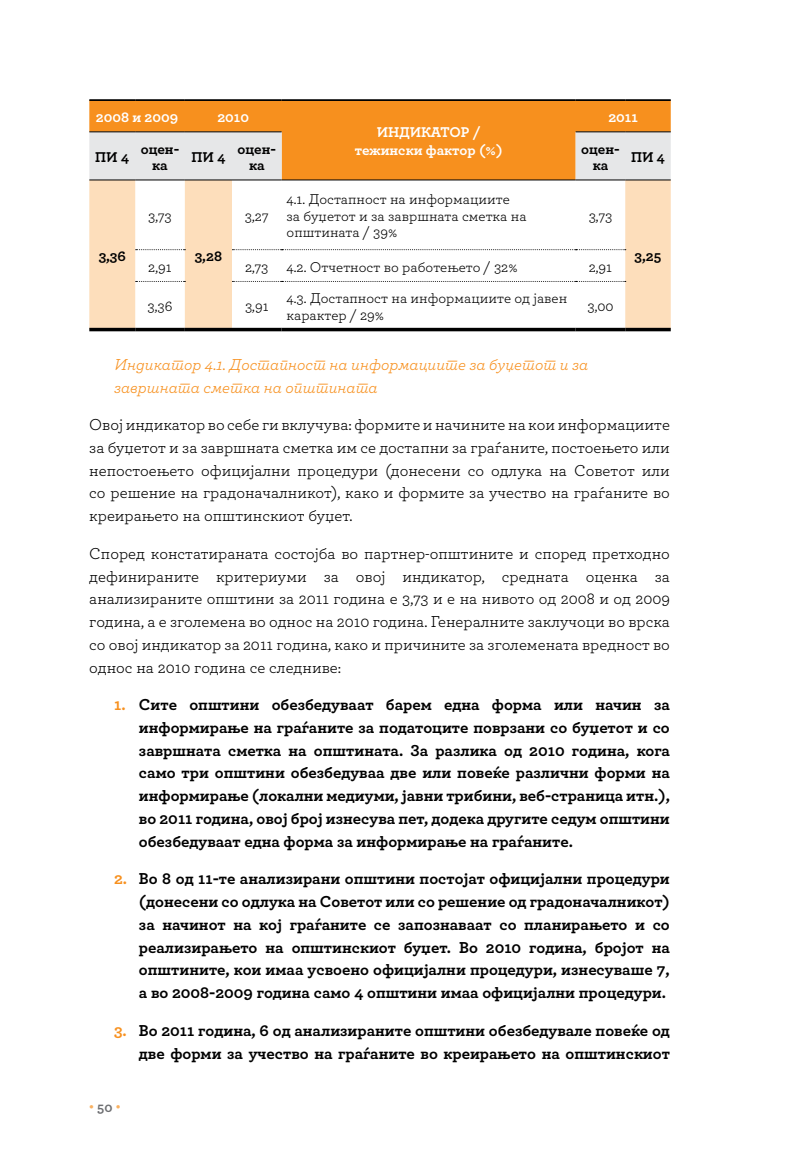
<style>
.page{position:relative;width:794px;height:1166px;background:#fff}
.page>*{position:absolute;margin:0;border:0;box-sizing:border-box;transform-origin:0 0}
.t1{font:700 16.62px/22.8px "Archer MK";color:#000;text-align:justify}
.t2{font:16.62px/22.8px "Archer MK";color:#000;text-align:justify}
.t3{font:italic 16.62px/22.8px "Archer MK";color:#f7901e}
.t4{font:14.88px/16.3px "Archer MK";color:#000}
.t5{font:700 14.88px/17.8px "Archer MK";color:#fff;text-align:center}
.t6{font:700 14.88px/16.4px "Archer MK";color:#000;text-align:center}
.t7{font:700 14px "Archer MK";color:#6d6e71}
.s1{color:#f7901e}
</style>
<div class="page">
<div style="left:89px;top:101px;width:582px;height:31px;background:#f7901e"></div>
<svg style="left:89px;top:132px;width:582px;height:47px;background:#edba82"></svg>
<svg style="left:89px;top:180px;width:582px;height:148px"></svg>
<svg style="left:136px;top:249px;width:49px;height:1px"></svg>
<svg style="left:232px;top:249px;width:394px;height:1px"></svg>
<svg style="left:136px;top:281px;width:49px;height:1px"></svg>
<svg style="left:232px;top:281px;width:394px;height:1px"></svg>
<hr style="left:89px;top:328px;width:46px;height:3px;background:#000">
<hr style="left:185px;top:328px;width:47px;height:3px;background:#000">
<hr style="left:625px;top:328px;width:46px;height:3px;background:#000">
<hr style="left:135px;top:328px;width:50px;height:3px;background:#000">
<hr style="left:232px;top:328px;width:50px;height:3px;background:#000">
<hr style="left:282px;top:328px;width:293px;height:3px;background:#000">
<hr style="left:575px;top:328px;width:50px;height:3px;background:#000">
<hr style="left:89px;top:99px;width:46px;height:2px;background:#000">
<hr style="left:135px;top:99px;width:50px;height:2px;background:#000">
<hr style="left:185px;top:99px;width:47px;height:2px;background:#000">
<hr style="left:232px;top:99px;width:50px;height:2px;background:#000">
<hr style="left:282px;top:99px;width:293px;height:2px;background:#000">
<hr style="left:575px;top:99px;width:50px;height:2px;background:#000">
<hr style="left:625px;top:99px;width:46px;height:2px;background:#000">
<hr style="left:282px;top:179px;width:293px;height:1px;background:#000">
<hr style="left:89px;top:131px;width:46px;height:1px;background:#000">
<hr style="left:135px;top:131px;width:50px;height:1px;background:#000">
<hr style="left:185px;top:131px;width:47px;height:1px;background:#000">
<hr style="left:232px;top:131px;width:50px;height:1px;background:#000">
<hr style="left:89px;top:179px;width:46px;height:1px;background:#000">
<hr style="left:135px;top:179px;width:50px;height:1px;background:#000">
<hr style="left:185px;top:179px;width:47px;height:1px;background:#000">
<hr style="left:232px;top:179px;width:50px;height:1px;background:#000">
<hr style="left:575px;top:131px;width:50px;height:1px;background:#000">
<hr style="left:625px;top:131px;width:46px;height:1px;background:#000">
<hr style="left:575px;top:179px;width:50px;height:1px;background:#000">
<hr style="left:625px;top:179px;width:46px;height:1px;background:#000">
<p class="t5" style="left:96px;top:107px;width:84px">2008 и 2009</p>
<p class="t5" style="left:217px;top:107px;width:33px">2010</p>
<p class="t5" style="left:608px;top:107px;width:31px">2011</p>
<p class="t5" style="left:355px;top:122px;width:149px">ИНДИКАТОР / тежински фактор (%)</p>
<p class="t6" style="left:95px;top:148px;width:36px">ПИ 4</p>
<p class="t6" style="left:141px;top:140px;width:40px">оцен&shy;ка</p>
<p class="t6" style="left:191px;top:148px;width:36px">ПИ 4</p>
<p class="t6" style="left:238px;top:140px;width:40px">оцен&shy;ка</p>
<p class="t6" style="left:581px;top:140px;width:40px">оцен&shy;ка</p>
<p class="t6" style="left:631px;top:148px;width:36px">ПИ 4</p>
<p class="t4" style="left:148px;top:207px;width:25px">3,73</p>
<p class="t4" style="left:245px;top:207px;width:25px">3,27</p>
<p class="t4" style="left:286px;top:191px;width:241px">4.1. Достапност на информациите за буџетот и за завршната сметка на општината / 39%</p>
<p class="t4" style="left:588px;top:207px;width:25px">3,73</p>
<p class="t6" style="left:99px;top:247px;width:29px">3,36</p>
<p class="t6" style="left:195px;top:247px;width:29px">3,28</p>
<p class="t6" style="left:634px;top:247px;width:28px">3,25</p>
<p class="t4" style="left:148px;top:258px;width:25px">2,91</p>
<p class="t4" style="left:245px;top:258px;width:274px">2,73 4.2. Отчетност во работењето / 32%</p>
<p class="t4" style="left:589px;top:258px;width:25px">2,91</p>
<p class="t4" style="left:148px;top:298px;width:26px">3,36</p>
<p class="t4" style="left:245px;top:298px;width:25px">3,91</p>
<p class="t4" style="left:286px;top:289px;width:282px">4.3. Достапност на информациите од јавен карактер / 29%</p>
<p class="t4" style="left:587px;top:298px;width:28px">3,00</p>
<p class="t3" style="left:114px;top:352px;width:475px">Индикатор 4.1. Достапност на информациите за буџетот и за завршната сметка на општината</p>
<p class="t2" style="left:89px;top:412px;width:582px">Овој индикатор во себе ги вклучува: формите и начините на кои информациите за буџетот и за завршната сметка им се достапни за граѓаните, постоењето или непостоењето официјални процедури (донесени со одлука на Советот или со решение на градоначалникот), како и формите за учество на граѓаните во креирањето на општинскиот буџет.</p>
<p class="t2" style="left:89px;top:541px;width:582px">Според констатираната состојба во партнер-општините и според претходно дефинираните критериуми за овој индикатор, средната оценка за анализираните општини за 2011 година е 3,73 и е на нивото од 2008 и од 2009 година, а е зголемена во однос на 2010 година. Генералните заклучоци во врска со овој индикатор за 2011 година, како и причините за зголемената вредност во однос на 2010 година се следниве:</p>
<p class="t1" style="left:139px;top:692px;width:532px;text-indent:-25px"><span class="s1">1.</span> Сите општини обезбедуваат барем една форма или начин за информирање на граѓаните за податоците поврзани со буџетот и со завршната сметка на општината. За разлика од 2010 година, кога само три општини обезбедуваа две или повеќе различни форми на информирање (локални медиуми, јавни трибини, веб-страница итн.), во 2011 година, овој број изнесува пет, додека другите седум општини обезбедуваат една форма за информирање на граѓаните.</p>
<p class="t1" style="left:139px;top:866px;width:532px;text-indent:-25px"><span class="s1">2.</span> Во 8 од 11-те анализирани општини постојат официјални процедури (донесени со одлука на Советот или со решение од градоначалникот) за начинот на кој граѓаните се запознаваат со планирањето и со реализирањето на општинскиот буџет. Во 2010 година, бројот на општините, кои имаа усвоено официјални процедури, изнесуваше 7, а во 2008-2009 година само 4 општини имаа официјални процедури.</p>
<p class="t1" style="left:114px;top:1018px;width:557px;text-align:right"><span class="s1">3.</span> Во 2011 година, 6 од анализираните општини обезбедувале повеќе од две форми за учество на граѓаните во креирањето на општинскиот</p>
<p class="t7" style="left:97px;top:1096px;width:17px">50</p>
</div>
